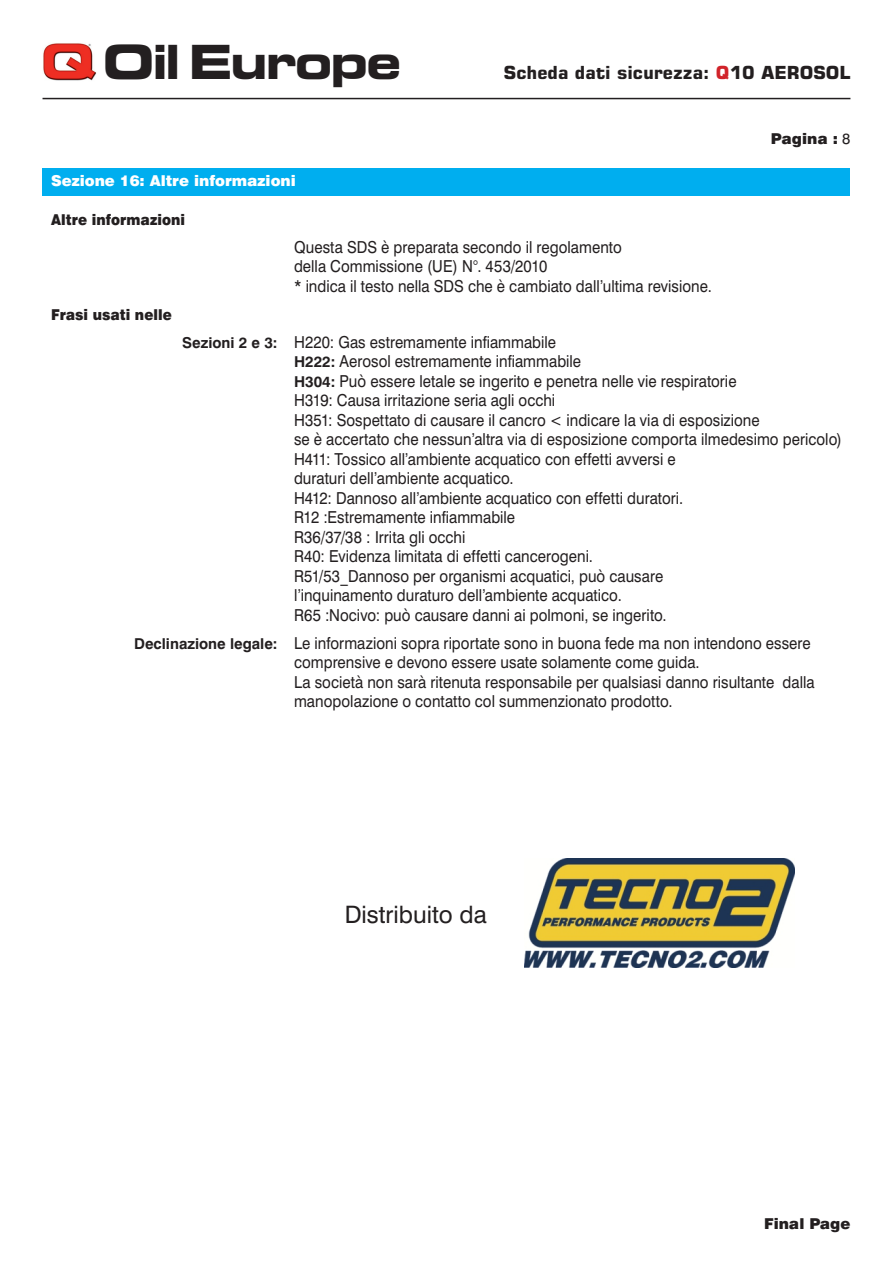
<style>
.page{position:relative;width:893px;height:1263px;background:#fff}
.page>*{position:absolute;margin:0;border:0;box-sizing:border-box;transform-origin:0 0}
.t1{font:700 expanded 46.95px "Square 721 BT";letter-spacing:-.05em;color:#231f20}
.t2{font:24px "Swiss 721 BT";color:#231f20}
.t3{font:700 18px "Square 721 BT";color:#231f20}
.t4{font:16.5px/19.5px "Swiss 721 BT";letter-spacing:.005em;color:#231f20;scale:.91 1}
.t5{font:900 15px "Swiss 721 BT";color:#231f20;scale:.91 1}
.t6{font:900 15px "Swiss 721 BT";color:#fff}
.t7{font:900 15px "Swiss 721 BT";color:#231f20}
.s1{color:#d1232a}
.s2{font-weight:400}
.s3{font-weight:700;font-size:15px}
</style>
<div class="page">
<div style="left:43px;top:168px;width:807px;height:28px;background:#00aeef"></div>
<img style="left:43px;top:43px;width:53px;height:38px">
<hr style="left:43px;top:98px;width:807px;height:1px;background:#231f20">
<img style="left:524px;top:858px;width:271px;height:109px">
<h1 class="t1" style="left:103px;top:34px;width:300px">Oil Europe</h1>
<p class="t3" style="left:504px;top:62px;width:348px">Scheda dati sicurezza: <span class="s1">Q</span>10 AEROSOL</p>
<p class="t7" style="left:771px;top:130px;width:81px">Pagina : <span class="s2">8</span></p>
<p class="t6" style="left:51px;top:172px;width:246px">Sezione 16: Altre informazioni</p>
<p class="t5" style="left:51px;top:210px;width:149px">Altre informazioni</p>
<p class="t4" style="left:294px;top:237px;width:461px">Questa SDS è preparata secondo il regolamento<br>della Commissione (UE) N°. 453/2010<br>* indica il testo nella SDS che è cambiato dall’ultima revisione.</p>
<p class="t5" style="left:51px;top:305px;width:134px">Frasi usati nelle</p>
<p class="t4" style="left:294px;top:332px;width:604px;text-indent:-112px"><span class="s3">Sezioni 2 e 3:</span> H220: Gas estremamente infiammabile<br><span class="s3">H222:</span> Aerosol estremamente infiammabile<br><span class="s3">H304:</span> Può essere letale se ingerito e penetra nelle vie respiratorie<br>H319: Causa irritazione seria agli occhi<br>H351: Sospettato di causare il cancro &lt; indicare la via di esposizione<br>se è accertato che nessun’altra via di esposizione comporta ilmedesimo pericolo)<br>H411: Tossico all’ambiente acquatico con effetti avversi e<br>duraturi dell’ambiente acquatico.<br>H412: Dannoso all’ambiente acquatico con effetti duratori.<br>R12 :Estremamente infiammabile<br>R36/37/38 : Irrita gli occhi<br>R40: Evidenza limitata di effetti cancerogeni.<br>R51/53_Dannoso per organismi acquatici, può causare<br>l’inquinamento duraturo dell’ambiente acquatico.<br>R65 :Nocivo: può causare danni ai polmoni, se ingerito.</p>
<p class="t4" style="left:294px;top:633px;width:573px;text-indent:-160px"><span class="s3">Declinazione legale:</span> Le informazioni sopra riportate sono in buona fede ma non intendono essere comprensive e devono essere usate solamente come guida.<br>La società non sarà ritenuta responsabile per qualsiasi danno risultante dalla manopolazione o contatto col summenzionato prodotto.</p>
<h2 class="t2" style="left:345px;top:900px;width:144px">Distribuito da</h2>
<p class="t7" style="left:764px;top:1214px;width:88px">Final Page</p>
</div>
